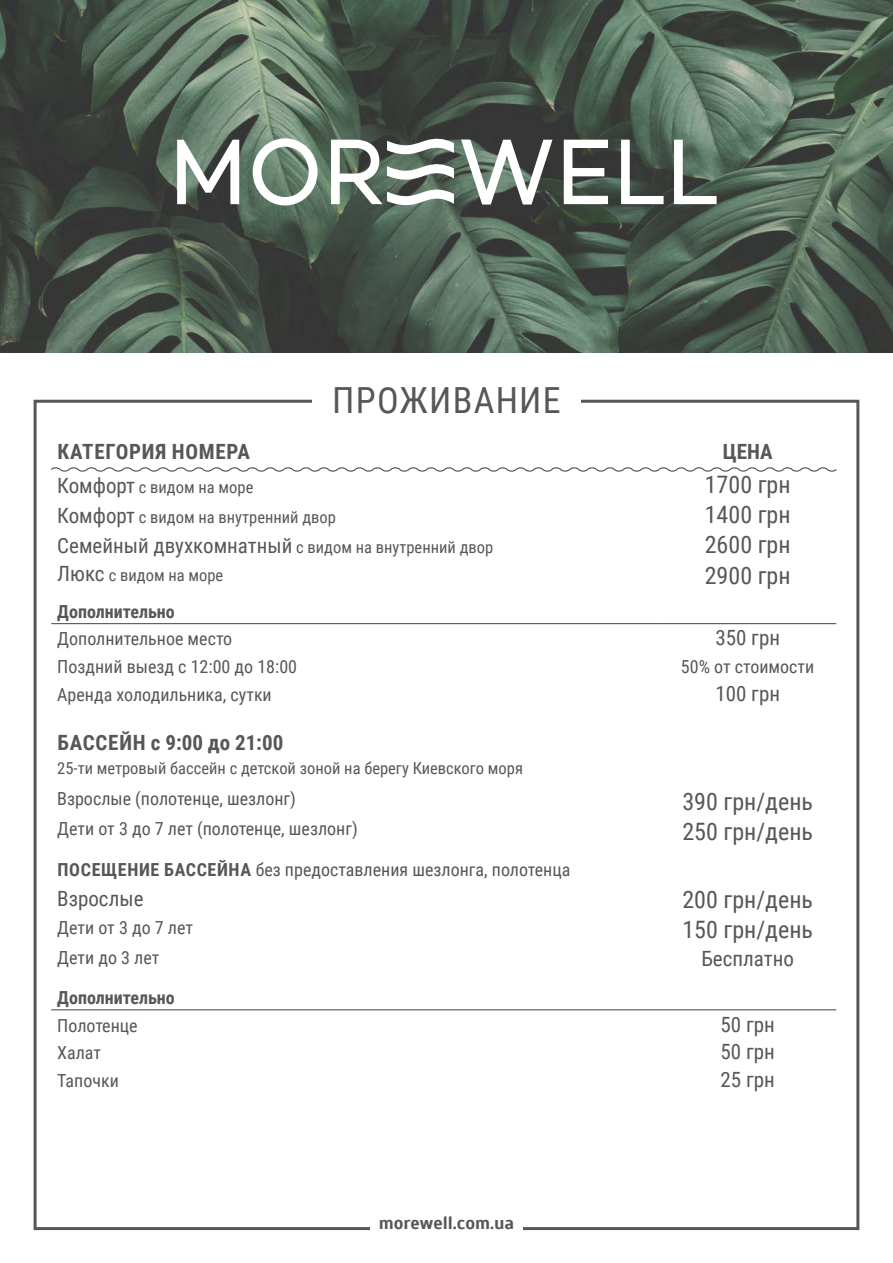
<style>
.page{position:relative;width:893px;height:1263px;background:#fff}
.page>*{position:absolute;margin:0;border:0;box-sizing:border-box;transform-origin:0 0}
.t1{font:36px "Roboto Condensed";letter-spacing:.035em;color:#575756}
.t2{font:24px "Roboto Condensed";color:#575756}
.t3{font:21px "Roboto Condensed";color:#575756}
.t4{font:700 21px "Roboto Condensed";letter-spacing:.035em;color:#575756}
.t5{font:18px "Roboto Condensed";color:#575756}
.t6{font:700 18px "Roboto Condensed";color:#575756}
.t7{font:700 18px "Scada";color:#575756}
.t8{font:16.5px "Roboto Condensed";color:#575756}
.s1{font-size:21px}
.s2{font-weight:700}
</style>
<div class="page">
<svg style="left:51px;top:467px;width:786px;height:5px"></svg>
<hr style="left:51px;top:623px;width:608px;height:1px;background:#575756">
<hr style="left:659px;top:623px;width:177px;height:1px;background:#575756">
<hr style="left:51px;top:1009px;width:608px;height:1px;background:#575756">
<hr style="left:659px;top:1009px;width:177px;height:1px;background:#575756">
<img style="left:0;top:0;width:893px;height:353px">
<svg style="left:461px;top:140px;width:256px;height:65px"></svg>
<svg style="left:177px;top:137px;width:277px;height:69px"></svg>
<h1 class="t1" style="left:332px;top:375px;width:230px">ПРОЖИВАНИЕ</h1>
<p class="t4" style="left:58px;top:436px;width:194px">КАТЕГОРИЯ НОМЕРА</p>
<p class="t4" style="left:723px;top:436px;width:51px">ЦЕНА</p>
<p class="t8" style="left:57px;top:476px;width:198px"><span class="s1">Комфорт</span> с видом на море</p>
<h2 class="t2" style="left:705px;top:468px;width:87px">1700 грн</h2>
<p class="t8" style="left:57px;top:506px;width:280px"><span class="s1">Комфорт</span> с видом на внутренний двор</p>
<h2 class="t2" style="left:705px;top:498px;width:87px">1400 грн</h2>
<p class="t8" style="left:57px;top:536px;width:438px"><span class="s1">Семейный двухкомнатный</span> с видом на внутренний двор</p>
<h2 class="t2" style="left:705px;top:528px;width:87px">2600 грн</h2>
<p class="t8" style="left:57px;top:564px;width:168px"><span class="s1">Люкс</span> с видом на море</p>
<h2 class="t2" style="left:705px;top:558px;width:87px">2900 грн</h2>
<p class="t6" style="left:57px;top:599px;width:119px">Дополнительно</p>
<p class="t5" style="left:57px;top:626px;width:177px">Дополнительное место</p>
<p class="t3" style="left:715px;top:623px;width:66px">350 грн</p>
<p class="t5" style="left:57px;top:654px;width:241px">Поздний выезд с 12:00 до 18:00</p>
<p class="t5" style="left:681px;top:654px;width:135px">50% от стоимости</p>
<p class="t5" style="left:57px;top:682px;width:216px">Аренда холодильника, сутки</p>
<p class="t3" style="left:715px;top:679px;width:66px">100 грн</p>
<p class="t4" style="left:58px;top:728px;width:227px">БАССЕЙН с 9:00 до 21:00</p>
<p class="t8" style="left:57px;top:757px;width:467px">25-ти метровый бассейн с детской зоной на берегу Киевского моря</p>
<p class="t5" style="left:57px;top:786px;width:240px">Взрослые (полотенце, шезлонг)</p>
<h2 class="t2" style="left:682px;top:784px;width:132px">390 грн/день</h2>
<p class="t5" style="left:57px;top:816px;width:302px">Дети от 3 до 7 лет (полотенце, шезлонг)</p>
<h2 class="t2" style="left:682px;top:814px;width:132px">250 грн/день</h2>
<p class="t5" style="left:58px;top:857px;width:514px"><span class="s2">ПОСЕЩЕНИЕ БАССЕЙНА</span> без предоставления шезлонга, полотенца</p>
<p class="t3" style="left:57px;top:883px;width:88px">Взрослые</p>
<h2 class="t2" style="left:682px;top:883px;width:132px">200 грн/день</h2>
<p class="t5" style="left:57px;top:914px;width:137px">Дети от 3 до 7 лет</p>
<h2 class="t2" style="left:682px;top:913px;width:132px">150 грн/день</h2>
<p class="t5" style="left:57px;top:944px;width:104px">Дети до 3 лет</p>
<p class="t3" style="left:701px;top:943px;width:94px">Бесплатно</p>
<p class="t6" style="left:57px;top:985px;width:119px">Дополнительно</p>
<p class="t5" style="left:57px;top:1012px;width:82px">Полотенце</p>
<p class="t3" style="left:720px;top:1009px;width:56px">50 грн</p>
<p class="t5" style="left:57px;top:1040px;width:45px">Халат</p>
<p class="t3" style="left:720px;top:1037px;width:56px">50 грн</p>
<p class="t5" style="left:57px;top:1068px;width:63px">Тапочки</p>
<p class="t3" style="left:720px;top:1065px;width:56px">25 грн</p>
<p class="t7" style="left:379px;top:1211px;width:137px">morewell.com.ua</p>
</div>
